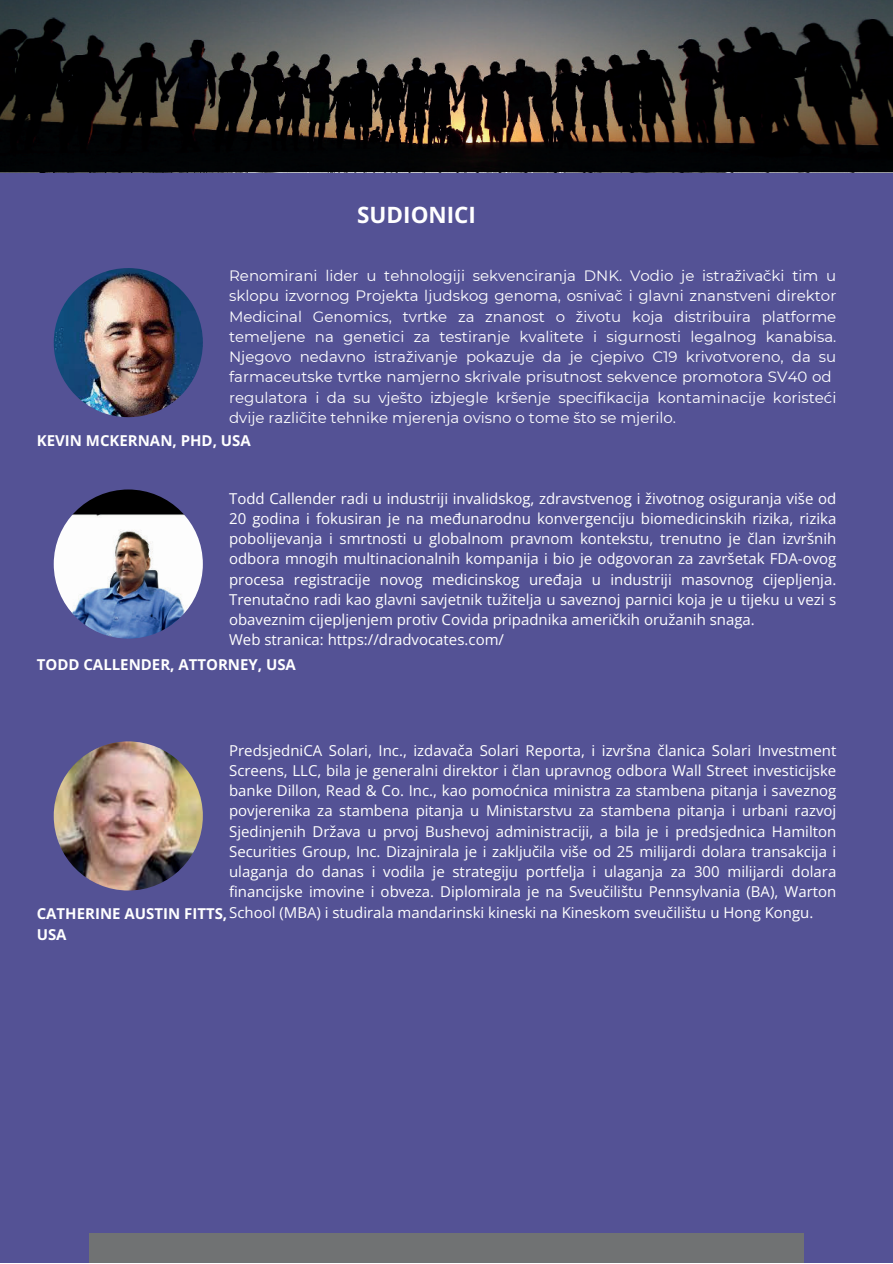
<style>
.page{position:relative;width:893px;height:1264px;background:#fff}
.page>*{position:absolute;margin:0;border:0;box-sizing:border-box;transform-origin:0 0}
.t1{font:700 22.5px "Open Sans";color:#fff}
.t2{font:15px/20.2px "Open Sans";color:#fff}
.t3{font:15px/20.2px "Montserrat";color:#fff}
.t4{font:700 15px/20.2px "Open Sans";color:#fff}
</style>
<div class="page">
<div style="left:0;top:0;width:892px;height:1262px;background:#545295"></div>
<svg style="left:0;top:0;width:892px;height:164px;background:#302f2d"></svg>
<div style="left:89px;top:1233px;width:714px;height:29px;background:#707273"></div>
<img style="left:54px;top:268px;width:149px;height:149px;border-radius:50%">
<img style="left:54px;top:489px;width:149px;height:149px;border-radius:50%">
<img style="left:54px;top:741px;width:149px;height:149px;border-radius:50%">
<h1 class="t1" style="left:357px;top:198px;width:120px">SUDIONICI</h1>
<p class="t3" style="left:229px;top:265px;width:608px">Renomirani lider u tehnologiji sekvenciranja DNK. Vodio je istraživački tim u sklopu izvornog Projekta ljudskog genoma, osnivač i glavni znanstveni direktor Medicinal Genomics, tvrtke za znanost o životu koja distribuira platforme temeljene na genetici za testiranje kvalitete i sigurnosti legalnog kanabisa.<br>Njegovo nedavno istraživanje pokazuje da je cjepivo C19 krivotvoreno, da su farmaceutske tvrtke namjerno skrivale prisutnost sekvence promotora SV40 od regulatora i da su vješto izbjegle kršenje specifikacija kontaminacije koristeći dvije različite tehnike mjerenja ovisno o tome što se mjerilo.</p>
<p class="t4" style="left:37px;top:430px;width:215px">KEVIN MCKERNAN, PHD, USA</p>
<p class="t2" style="left:229px;top:488px;width:608px">Todd Callender radi u industriji invalidskog, zdravstvenog i životnog osiguranja više od 20 godina i fokusiran je na međunarodnu konvergenciju biomedicinskih rizika, rizika pobolijevanja i smrtnosti u globalnom pravnom kontekstu, trenutno je član izvršnih odbora mnogih multinacionalnih kompanija i bio je odgovoran za završetak FDA-ovog procesa registracije novog medicinskog uređaja u industriji masovnog cijepljenja.<br>Trenutačno radi kao glavni savjetnik tužitelja u saveznoj parnici koja je u tijeku u vezi s obaveznim cijepljenjem protiv Covida pripadnika američkih oružanih snaga.<br>Web stranica: https://dradvocates.com/</p>
<p class="t4" style="left:37px;top:653px;width:261px">TODD CALLENDER, ATTORNEY, USA</p>
<p class="t2" style="left:229px;top:739px;width:608px;text-align:justify">PredsjedniCA Solari, Inc., izdavača Solari Reporta, i izvršna članica Solari Investment Screens, LLC, bila je generalni direktor i član upravnog odbora Wall Street investicijske banke Dillon, Read &amp; Co. Inc., kao pomoćnica ministra za stambena pitanja i saveznog povjerenika za stambena pitanja u Ministarstvu za stambena pitanja i urbani razvoj Sjedinjenih Država u prvoj Bushevoj administraciji, a bila je i predsjednica Hamilton Securities Group, Inc. Dizajnirala je i zaključila više od 25 milijardi dolara transakcija i ulaganja do danas i vodila je strategiju portfelja i ulaganja za 300 milijardi dolara financijske imovine i obveza. Diplomirala je na Sveučilištu Pennsylvania (BA), Warton School (MBA) i studirala mandarinski kineski na Kineskom sveučilištu u Hong Kongu.</p>
<p class="t4" style="left:37px;top:903px;width:192px">CATHERINE AUSTIN FITTS,<br>USA</p>
</div>
